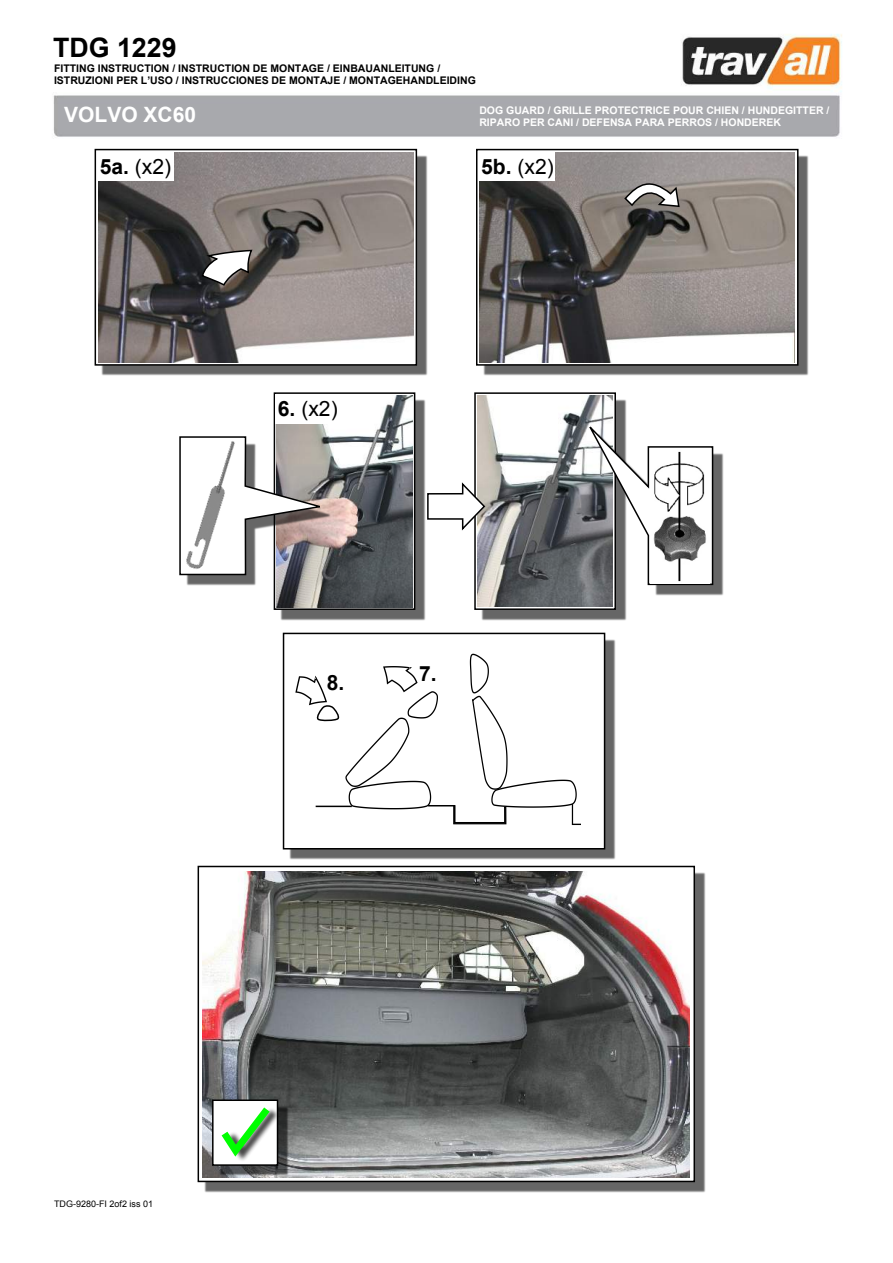
<style>
.page{position:relative;width:893px;height:1263px;background:#fff}
.page>*{position:absolute;margin:0;border:0;box-sizing:border-box;transform-origin:0 0}
.t1{font:700 26.85px "Arial";color:#000}
.t2{font:700 21.15px "Arial";color:#fff}
.t3{font:21px "Arial";color:#000}
.t4{font:700 21px "Arial";color:#000}
.t5{font:700 10.5px/12px "Arial";color:#fff}
.t6{font:700 10.5px/12px "Arial";color:#000}
.t7{font:9px "Arial";color:#000}
.s1{font-weight:700}
</style>
<div class="page">
<img style="left:53px;top:34px;width:789px;height:103px">
<img style="left:481px;top:399px;width:145px;height:221px">
<svg style="left:474px;top:392px;width:142px;height:218px"></svg>
<img style="left:477px;top:395px;width:136px;height:212px">
<img style="left:280px;top:392px;width:145px;height:228px">
<svg style="left:274px;top:392px;width:141px;height:218px;background:#626364"></svg>
<img style="left:277px;top:395px;width:135px;height:212px">
<img style="left:198px;top:872px;width:507px;height:320px">
<div style="left:198px;top:866px;width:497px;height:316px;background:linear-gradient(to right,#fff,#fff);border:2px solid #000"></div>
<img style="left:283px;top:633px;width:332px;height:227px">
<div style="left:283px;top:633px;width:322px;height:216px;background:#fff;border:2px solid #000"></div>
<img style="left:483px;top:149px;width:326px;height:227px">
<svg style="left:476px;top:149px;width:322px;height:217px"></svg>
<img style="left:101px;top:149px;width:326px;height:227px">
<svg style="left:95px;top:149px;width:322px;height:217px"></svg>
<img style="left:99px;top:152px;width:314px;height:210px">
<div style="left:97px;top:151px;width:77px;height:29px;background:#fff"></div>
<svg style="left:201px;top:248px;width:52px;height:39px"></svg>
<img style="left:479px;top:152px;width:316px;height:211px">
<div style="left:478px;top:151px;width:77px;height:29px;background:#fff"></div>
<svg style="left:623px;top:177px;width:57px;height:31px"></svg>
<div style="left:275px;top:394px;width:77px;height:29px;background:#fff"></div>
<img style="left:186px;top:436px;width:144px;height:149px">
<svg style="left:179px;top:435px;width:148px;height:141px;background:#a29996"></svg>
<img style="left:589px;top:453px;width:134px;height:142px">
<svg style="left:584px;top:418px;width:130px;height:168px"></svg>
<img style="left:651px;top:449px;width:59px;height:134px">
<svg style="left:427px;top:480px;width:59px;height:52px"></svg>
<img style="left:202px;top:871px;width:488px;height:306px">
<img style="left:212px;top:1099px;width:76px;height:77px">
<div style="left:212px;top:1099px;width:66px;height:67px;background:#fff;border:2px solid #000"></div>
<img style="left:216px;top:1103px;width:75px;height:65px">
<svg style="left:215px;top:1100px;width:62px;height:62px"></svg>
<svg style="left:295px;top:654px;width:285px;height:171px"></svg>
<img style="left:179px;top:436px;width:106px;height:139px">
<h1 class="t1" style="left:53px;top:38px;width:125px">TDG 1229</h1>
<p class="t6" style="left:54px;top:63px;width:423px">FITTING INSTRUCTION / INSTRUCTION DE MONTAGE / EINBAUANLEITUNG /<br>ISTRUZIONI PER L’USO / INSTRUCCIONES DE MONTAJE / MONTAGEHANDLEIDING</p>
<p class="t6" style="left:58px;top:73px;width:388px">FITTING INSTRUCTION / INSTRUCTION DE MONTAGE / EINBAUANLEITUNG /</p>
<p class="t5" style="left:479px;top:106px;width:352px">DOG GUARD / GRILLE PROTECTRICE POUR CHIEN / HUNDEGITTER /<br>RIPARO PER CANI / DEFENSA PARA PERROS / HONDEREK</p>
<h2 class="t2" style="left:64px;top:107px;width:133px">VOLVO XC60</h2>
<h2 class="t2" style="left:58px;top:112px;width:133px">VOLVO XC60</h2>
<p class="t5" style="left:482px;top:108px;width:352px">DOG GUARD / GRILLE PROTECTRICE POUR CHIEN / HUNDEGITTER /<br>RIPARO PER CANI / DEFENSA PARA PERROS / HONDEREK</p>
<h3 class="t3" style="left:100px;top:158px;width:73px"><span class="s1">5a.</span> (x2)</h3>
<h3 class="t3" style="left:481px;top:158px;width:74px"><span class="s1">5b.</span> (x2)</h3>
<h3 class="t3" style="left:278px;top:401px;width:61px"><span class="s1">6.</span> (x2)</h3>
<h3 class="t4" style="left:327px;top:674px;width:19px">8.</h3>
<h3 class="t4" style="left:419px;top:666px;width:19px">7.</h3>
<p class="t7" style="left:54px;top:1200px;width:101px">TDG-9280-FI 2of2 iss 01</p>
</div>
